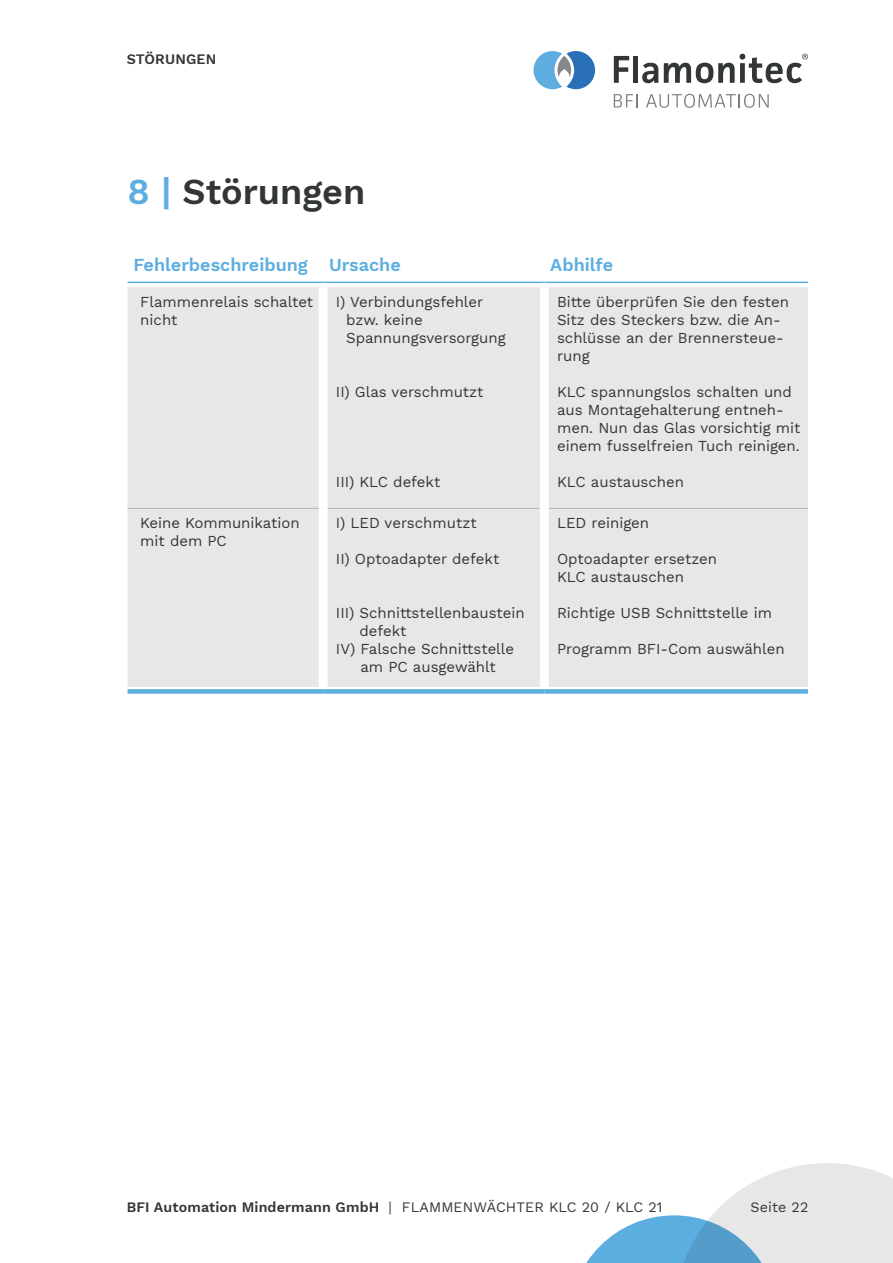
<style>
.page{position:relative;width:893px;height:1263px;background:#fff}
.page>*{position:absolute;margin:0;border:0;box-sizing:border-box;transform-origin:0 0}
.t1{font:600 36px "Work Sans";color:#333637}
.t2{font:600 18px "Work Sans";color:#5daee0}
.t3{font:15px/18px "Work Sans";color:#333637}
.t4{font:600 14.25px "Work Sans";letter-spacing:.01em;color:#333637}
.t5{font:14.25px "Work Sans";letter-spacing:.01em;color:#333637}
.s1{color:#5daee0}
.s2{font-weight:400}
</style>
<div class="page">
<svg style="left:586px;top:1163px;width:307px;height:100px"></svg>
<svg style="left:614px;top:56px;width:15px;height:27px"></svg>
<div style="left:633px;top:56px;width:5px;height:27px;background:#333637"></div>
<svg style="left:642px;top:63px;width:16px;height:20px"></svg>
<svg style="left:614px;top:94px;width:24px;height:14px"></svg>
<svg style="left:646px;top:94px;width:123px;height:14px"></svg>
<svg style="left:533px;top:51px;width:62px;height:38px"></svg>
<svg style="left:664px;top:54px;width:144px;height:29px"></svg>
<div style="left:128px;top:287px;width:680px;height:400px;background:#e8e7e8"></div>
<hr style="left:128px;top:282px;width:195px;height:1px;background:#5daee0">
<hr style="left:323px;top:282px;width:221px;height:1px;background:#5daee0">
<hr style="left:544px;top:282px;width:264px;height:1px;background:#5daee0">
<hr style="left:128px;top:508px;width:191px;height:1px;background:#b3b4b4">
<hr style="left:328px;top:508px;width:212px;height:1px;background:#b3b4b4">
<hr style="left:549px;top:508px;width:259px;height:1px;background:#b3b4b4">
<div style="left:319px;top:287px;width:9px;height:221px;background:#fff"></div>
<div style="left:540px;top:287px;width:9px;height:221px;background:#fff"></div>
<div style="left:319px;top:508px;width:9px;height:179px;background:#fff"></div>
<div style="left:540px;top:508px;width:9px;height:179px;background:#fff"></div>
<div style="left:128px;top:689px;width:195px;height:5px;background:#5daee0"></div>
<div style="left:323px;top:689px;width:221px;height:5px;background:#5daee0"></div>
<div style="left:544px;top:689px;width:264px;height:5px;background:#5daee0"></div>
<p class="t4" style="left:127px;top:49px;width:91px">STÖRUNGEN</p>
<p class="t1" style="left:128px;top:165px;width:239px"><span class="s1">8 |</span> Störungen</p>
<p class="t2" style="left:134px;top:251px;width:176px">Fehlerbeschreibung</p>
<p class="t2" style="left:329px;top:251px;width:73px">Ursache</p>
<p class="t2" style="left:550px;top:251px;width:64px">Abhilfe</p>
<p class="t3" style="left:140px;top:292px;width:174px">Flammenrelais schaltet nicht</p>
<p class="t3" style="left:336px;top:292px;width:149px">I) Verbindungsfehler</p>
<p class="t3" style="left:557px;top:292px;width:234px">Bitte überprüfen Sie den festen<br>Sitz des Steckers bzw. die An&shy;schlüsse an der Brennersteue&shy;rung</p>
<p class="t3" style="left:557px;top:382px;width:245px">KLC spannungslos schalten und aus Montagehalterung entneh&shy;men. Nun das Glas vorsichtig mit einem fusselfreien Tuch reinigen.</p>
<p class="t3" style="left:557px;top:472px;width:129px">KLC austauschen</p>
<p class="t3" style="left:346px;top:310px;width:161px">bzw. keine<br>Spannungsversorgung</p>
<p class="t3" style="left:336px;top:382px;width:149px">II) Glas verschmutzt</p>
<p class="t3" style="left:336px;top:472px;width:106px">III) KLC defekt</p>
<p class="t3" style="left:140px;top:514px;width:161px">Keine Kommunikation mit dem PC</p>
<p class="t3" style="left:336px;top:514px;width:142px">I) LED verschmutzt</p>
<p class="t3" style="left:336px;top:550px;width:165px">II) Optoadapter defekt</p>
<p class="t3" style="left:359px;top:604px;width:167px;text-indent:-23px">III) Schnittstellenbaustein defekt</p>
<p class="t3" style="left:336px;top:640px;width:180px;text-align:center">IV) Falsche Schnittstelle am PC ausgewählt</p>
<p class="t3" style="left:557px;top:514px;width:94px">LED reinigen</p>
<p class="t3" style="left:557px;top:550px;width:162px">Optoadapter ersetzen</p>
<p class="t3" style="left:557px;top:568px;width:129px">KLC austauschen</p>
<p class="t3" style="left:557px;top:604px;width:216px">Richtige USB Schnittstelle im</p>
<p class="t3" style="left:557px;top:640px;width:229px">Programm BFI-Com auswählen</p>
<p class="t4" style="left:127px;top:1197px;width:537px">BFI Automation Mindermann GmbH <span class="s2">| FLAMMENWÄCHTER KLC 20 / KLC 21</span></p>
<p class="t5" style="left:750px;top:1197px;width:59px">Seite 22</p>
</div>
